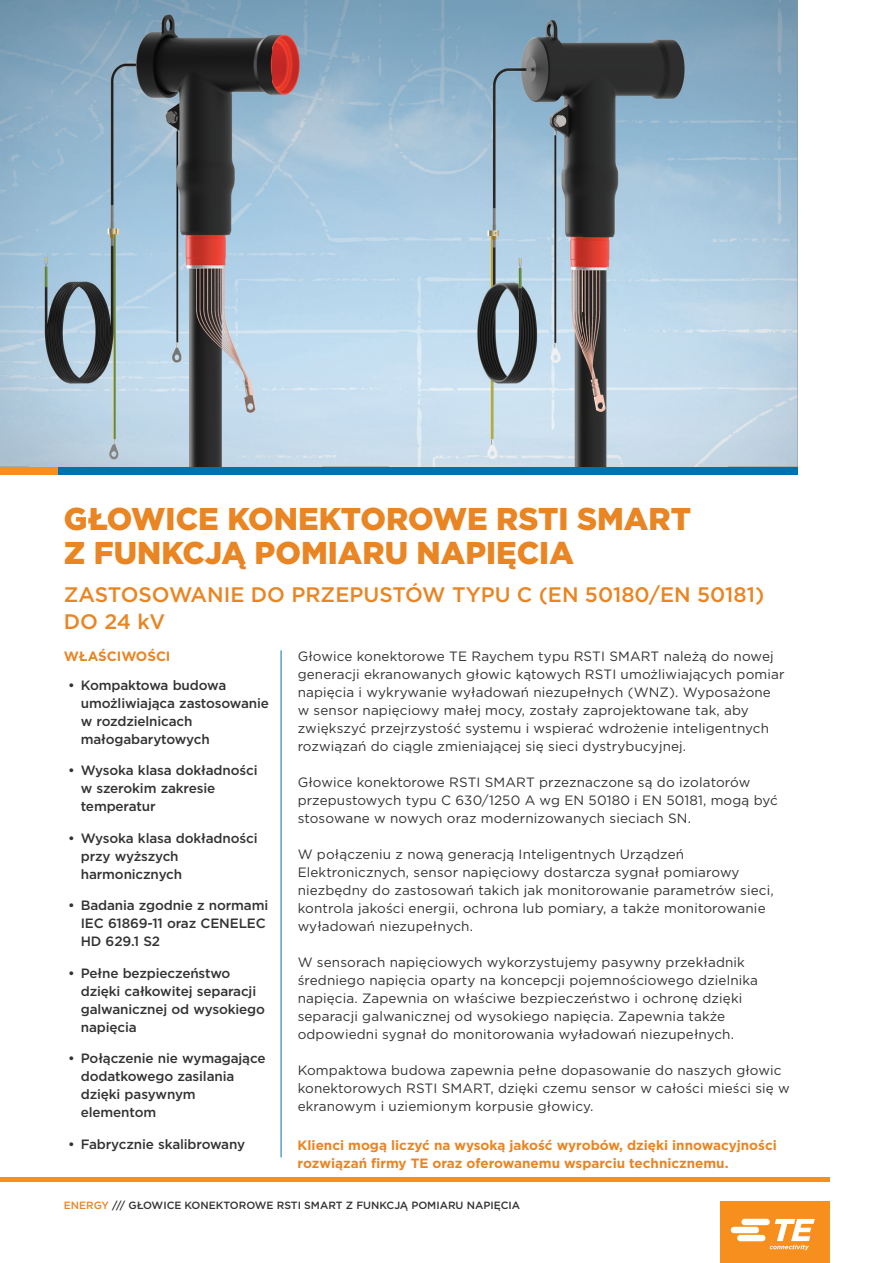
<style>
.page{position:relative;width:893px;height:1263px;background:#fff}
.page>*{position:absolute;margin:0;border:0;box-sizing:border-box;transform-origin:0 0}
.t1{font:900 31.5px/34.5px "Gotham";color:#e98523}
.t2{font:500 21px/27px "Gotham";color:#e98523}
.t3{font:13.5px/18px "Gotham";letter-spacing:.01em;color:#323332}
.t4{font:500 13.5px/18px "Gotham";letter-spacing:-.01em;color:#323332}
.t5{font:700 13.5px/18px "Gotham";color:#e98523}
.t6{font:500 10.5px "Gotham";color:#323332}
.s1{color:#e98523}
</style>
<div class="page">
<hr style="left:281px;top:650px;width:1px;height:507px;background:#0073ae">
<div style="left:0;top:466px;width:58px;height:9px;background:#f68f1e"></div>
<div style="left:58px;top:466px;width:739px;height:9px;background:#0073ae"></div>
<hr style="left:0;top:1178px;width:829px;height:4px;background:#f68f1e">
<img style="left:0;top:0;width:797px;height:466px">
<img style="left:389px;top:5px;width:338px;height:461px">
<div style="left:720px;top:1201px;width:109px;height:62px;background:#f68f1e"></div>
<svg style="left:731px;top:1219px;width:84px;height:31px"></svg>
<img style="left:30px;top:2px;width:291px;height:464px">
<h1 class="t1" style="left:64px;top:501px;width:629px">GŁOWICE KONEKTOROWE RSTI SMART<br>Z FUNKCJĄ POMIARU NAPIĘCIA</h1>
<h2 class="t2" style="left:64px;top:581px;width:702px">ZASTOSOWANIE DO PRZEPUSTÓW TYPU C (EN 50180/EN 50181)<br>DO 24 kV</h2>
<p class="t5" style="left:64px;top:647px;width:108px">WŁAŚCIWOŚCI</p>
<p class="t3" style="left:298px;top:647px;width:488px">Głowice konektorowe TE Raychem typu RSTI SMART należą do nowej generacji ekranowanych głowic kątowych RSTI umożliwiających pomiar napięcia i wykrywanie wyładowań niezupełnych (WNZ). Wyposażone w sensor napięciowy małej mocy, zostały zaprojektowane tak, aby zwiększyć przejrzystość systemu i wspierać wdrożenie inteligentnych rozwiązań do ciągle zmieniającej się sieci dystrybucyjnej.</p>
<p class="t3" style="left:298px;top:773px;width:482px">Głowice konektorowe RSTI SMART przeznaczone są do izolatorów przepustowych typu C 630/1250 A wg EN 50180 i EN 50181, mogą być stosowane w nowych oraz modernizowanych sieciach SN.</p>
<p class="t3" style="left:298px;top:845px;width:478px">W połączeniu z nową generacją Inteligentnych Urządzeń Elektronicznych, sensor napięciowy dostarcza sygnał pomiarowy niezbędny do zastosowań takich jak monitorowanie parametrów sieci, kontrola jakości energii, ochrona lub pomiary, a także monitorowanie wyładowań niezupełnych.</p>
<p class="t3" style="left:298px;top:953px;width:462px">W sensorach napięciowych wykorzystujemy pasywny przekładnik średniego napięcia oparty na koncepcji pojemnościowego dzielnika napięcia. Zapewnia on właściwe bezpieczeństwo i ochronę dzięki separacji galwanicznej od wysokiego napięcia. Zapewnia także odpowiedni sygnał do monitorowania wyładowań niezupełnych.</p>
<p class="t3" style="left:298px;top:1061px;width:494px">Kompaktowa budowa zapewnia pełne dopasowanie do naszych głowic konektorowych RSTI SMART, dzięki czemu sensor w całości mieści się w ekranowym i uziemionym korpusie głowicy.</p>
<p class="t5" style="left:298px;top:1136px;width:481px">Klienci mogą liczyć na wysoką jakość wyrobów, dzięki innowacyjności rozwiązań firmy TE oraz oferowanemu wsparciu technicznemu.</p>
<p class="t6" style="left:64px;top:1198px;width:458px"><span class="s1">ENERGY</span> /// GŁOWICE KONEKTOROWE RSTI SMART Z FUNKCJĄ POMIARU NAPIĘCIA</p>
<p class="t4" style="left:81px;top:676px;width:190px;text-indent:-13px">• Kompaktowa budowa umożliwiająca zastosowanie w rozdzielnicach małogabarytowych</p>
<p class="t4" style="left:81px;top:761px;width:178px;text-indent:-13px">• Wysoka klasa dokładności w szerokim zakresie temperatur</p>
<p class="t4" style="left:81px;top:829px;width:178px;text-indent:-13px">• Wysoka klasa dokładności przy wyższych harmonicznych</p>
<p class="t4" style="left:81px;top:896px;width:189px;text-indent:-13px">• Badania zgodnie z normami<br>IEC 61869-11 oraz CENELEC<br>HD 629.1 S2</p>
<p class="t4" style="left:81px;top:964px;width:186px;text-indent:-13px">• Pełne bezpieczeństwo dzięki całkowitej separacji galwanicznej od wysokiego napięcia</p>
<p class="t4" style="left:81px;top:1049px;width:186px;text-indent:-13px">• Połączenie nie wymagające dodatkowego zasilania dzięki pasywnym elementom</p>
<p class="t4" style="left:68px;top:1135px;width:179px">• Fabrycznie skalibrowany</p>
</div>
